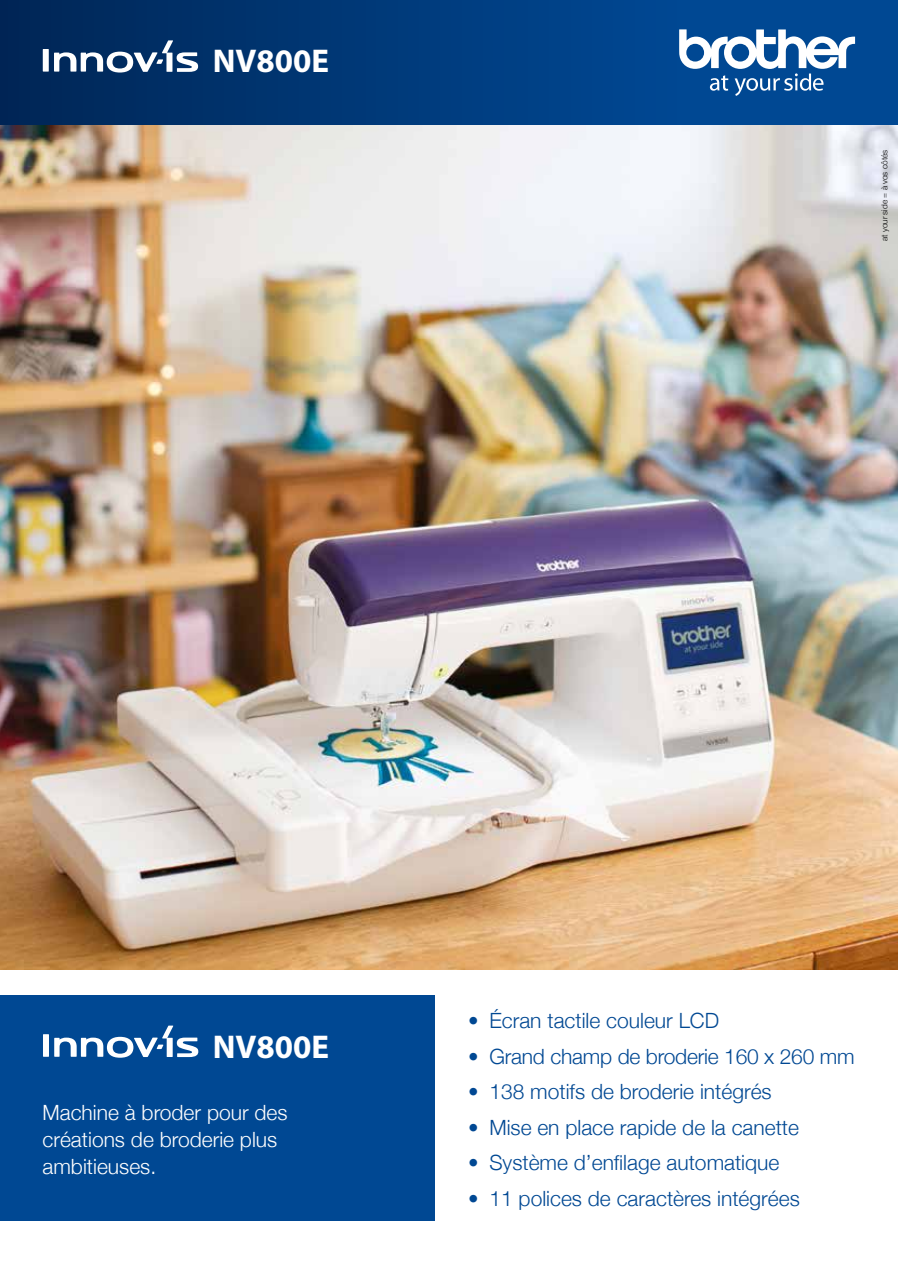
<style>
.page{position:relative;width:898px;height:1263px;background:#fff}
.page>*{position:absolute;margin:0;border:0;box-sizing:border-box;transform-origin:0 0}
.t1{font:700 33px "Myriad Pro";color:#fff}
.t2{font:300 21px "Helvetica Neue";color:#004893}
.t3{font:300 21px/27px "Helvetica Neue";color:#fff}
.t4{font:300 8.25px "Helvetica Neue";color:#000}
</style>
<div class="page">
<img style="left:0;top:124px;width:897px;height:845px">
<div style="left:0;top:995px;width:434px;height:225px;background:#004893"></div>
<div style="left:43px;top:1034px;width:6px;height:23px;background:#fff"></div>
<svg style="left:54px;top:1025px;width:144px;height:33px"></svg>
<div style="left:0;top:0;width:897px;height:124px;background:#004893"></div>
<div style="left:0;top:0;width:679px;height:124px;background:linear-gradient(to right,#002656,#004894)"></div>
<svg style="left:679px;top:29px;width:175px;height:67px"></svg>
<div style="left:43px;top:49px;width:6px;height:23px;background:#fff"></div>
<svg style="left:54px;top:40px;width:144px;height:33px;background:#4e6c91"></svg>
<h1 class="t1" style="left:213px;top:40px;width:118px">NV800E</h1>
<p class="t4" style="left:877px;top:241px;width:93px;rotate:-90deg">at your side = à vos côtés</p>
<h1 class="t1" style="left:213px;top:1025px;width:118px">NV800E</h1>
<p class="t3" style="left:43px;top:1098px;width:246px">Machine à broder pour des créations de broderie plus ambitieuses.</p>
<p class="t2" style="left:468px;top:1004px;width:252px">• Écran tactile couleur LCD</p>
<p class="t2" style="left:468px;top:1039px;width:388px">• Grand champ de broderie 160 x 260 mm</p>
<p class="t2" style="left:468px;top:1075px;width:305px">• 138 motifs de broderie intégrés</p>
<p class="t2" style="left:468px;top:1110px;width:332px">• Mise en place rapide de la canette</p>
<p class="t2" style="left:468px;top:1146px;width:313px">• Système d’enfilage automatique</p>
<p class="t2" style="left:468px;top:1181px;width:333px">• 11 polices de caractères intégrées</p>
</div>
